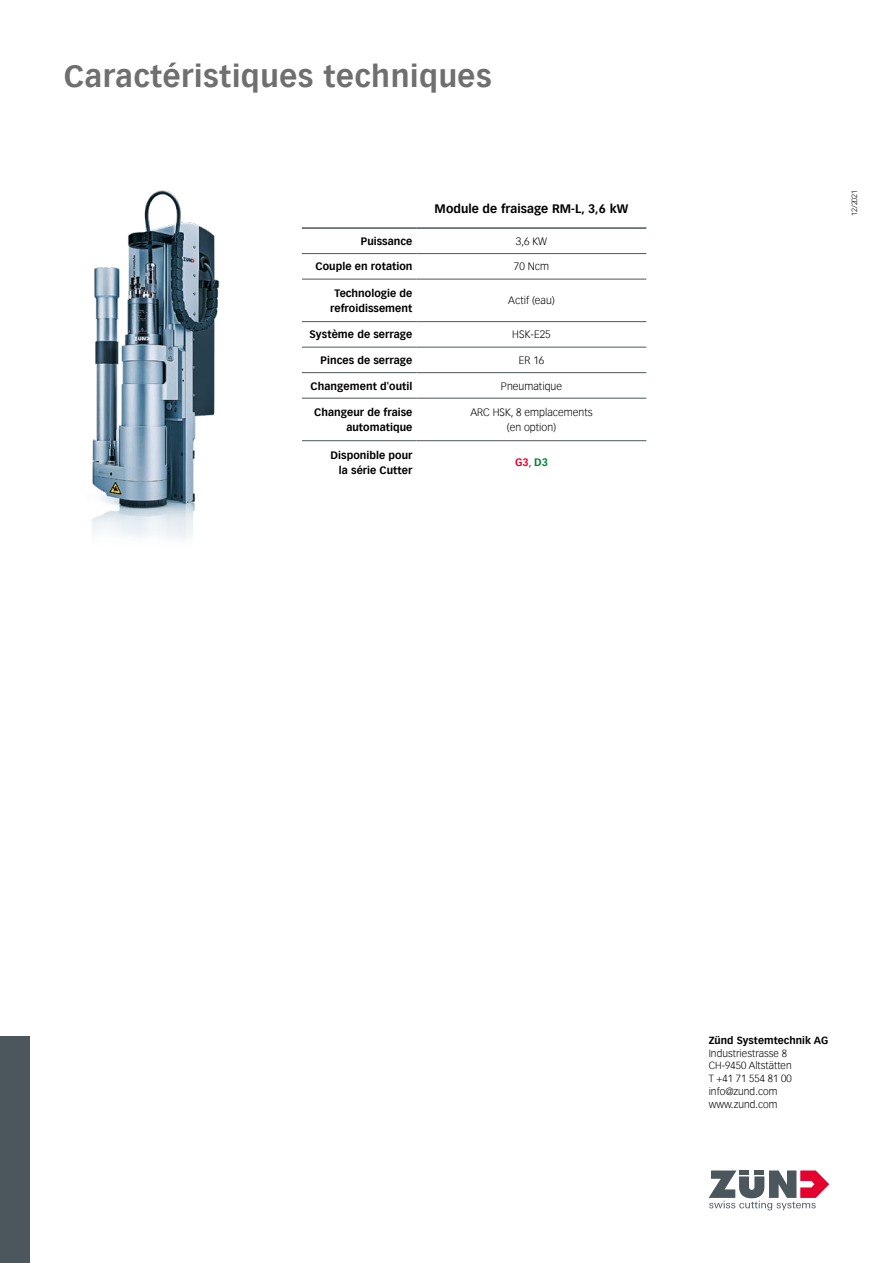
<style>
.page{position:relative;width:893px;height:1263px;background:#fff}
.page>*{position:absolute;margin:0;border:0;box-sizing:border-box;transform-origin:0 0}
.t1{font:700 30px "Vectora Com";letter-spacing:.02em;color:#706f6f}
.t2{font:700 12px "Vectora Com";letter-spacing:.005em;color:#000}
.t3{font:700 10.5px/15px "Vectora Com";letter-spacing:.005em;color:#000;text-align:right}
.t4{font:300 10.5px/15px "Vectora Com";letter-spacing:.005em;color:#000;text-align:center}
.t5{font:700 10.5px "Vectora Com";color:#e4032e}
.t6{font:300 10.2px/12.8px "Vectora Com";letter-spacing:.005em;color:#000}
.t7{font:700 10.2px "Vectora Com";letter-spacing:.005em;color:#000}
.t8{font:300 7.5px "Vectora Com";color:#000}
.s1{font-weight:300;color:#000}
.s2{color:#008237}
</style>
<div class="page">
<div style="left:0;top:1036px;width:30px;height:227px;background:#4c575d"></div>
<svg style="left:709px;top:1170px;width:120px;height:40px"></svg>
<img style="left:92px;top:190px;width:128px;height:349px">
<hr style="left:302px;top:227px;width:115px;height:2px;background:#4c575d">
<hr style="left:417px;top:227px;width:229px;height:2px;background:#4c575d">
<hr style="left:302px;top:253px;width:115px;height:1px;background:#4c575d">
<hr style="left:417px;top:253px;width:229px;height:1px;background:#4c575d">
<hr style="left:302px;top:279px;width:115px;height:1px;background:#4c575d">
<hr style="left:417px;top:279px;width:229px;height:1px;background:#4c575d">
<hr style="left:302px;top:321px;width:115px;height:1px;background:#4c575d">
<hr style="left:417px;top:321px;width:229px;height:1px;background:#4c575d">
<hr style="left:302px;top:347px;width:115px;height:1px;background:#4c575d">
<hr style="left:417px;top:347px;width:229px;height:1px;background:#4c575d">
<hr style="left:302px;top:372px;width:115px;height:1px;background:#4c575d">
<hr style="left:417px;top:372px;width:229px;height:1px;background:#4c575d">
<hr style="left:302px;top:398px;width:115px;height:1px;background:#4c575d">
<hr style="left:417px;top:398px;width:229px;height:1px;background:#4c575d">
<hr style="left:302px;top:440px;width:115px;height:1px;background:#4c575d">
<hr style="left:417px;top:440px;width:229px;height:1px;background:#4c575d">
<h1 class="t1" style="left:64px;top:58px;width:429px">Caractéristiques techniques</h1>
<p class="t2" style="left:435px;top:202px;width:195px">Module de fraisage RM-L, 3,6 kW</p>
<p class="t3" style="left:361px;top:234px;width:53px">Puissance</p>
<p class="t4" style="left:516px;top:234px;width:33px">3,6 KW</p>
<p class="t3" style="left:315px;top:259px;width:98px">Couple en rotation</p>
<p class="t4" style="left:514px;top:259px;width:37px">70 Ncm</p>
<p class="t3" style="left:330px;top:286px;width:84px;text-align:center">Technologie de refroidissement</p>
<p class="t4" style="left:508px;top:293px;width:48px">Actif (eau)</p>
<p class="t3" style="left:309px;top:327px;width:104px">Système de serrage</p>
<p class="t4" style="left:512px;top:327px;width:40px">HSK-E25</p>
<p class="t3" style="left:321px;top:353px;width:93px">Pinces de serrage</p>
<p class="t4" style="left:519px;top:353px;width:27px">ER 16</p>
<p class="t3" style="left:311px;top:378px;width:103px">Changement d'outil</p>
<p class="t4" style="left:501px;top:378px;width:63px">Pneumatique</p>
<p class="t3" style="left:314px;top:405px;width:100px">Changeur de fraise automatique</p>
<p class="t4" style="left:470px;top:405px;width:124px">ARC HSK, 8 emplacements (en option)</p>
<p class="t3" style="left:331px;top:447px;width:83px">Disponible pour la série Cutter</p>
<p class="t5" style="left:515px;top:456px;width:34px">G3<span class="s1">,</span> <span class="s2">D3</span></p>
<p class="t8" style="left:850px;top:216px;width:28px;rotate:-90deg">12/2021</p>
<p class="t7" style="left:709px;top:1034px;width:121px">Zünd Systemtechnik AG</p>
<p class="t6" style="left:709px;top:1046px;width:85px">Industriestrasse 8<br>CH-9450 Altstätten<br>T +41 71 554 81 00 info@zund.com www.zund.com</p>
</div>
